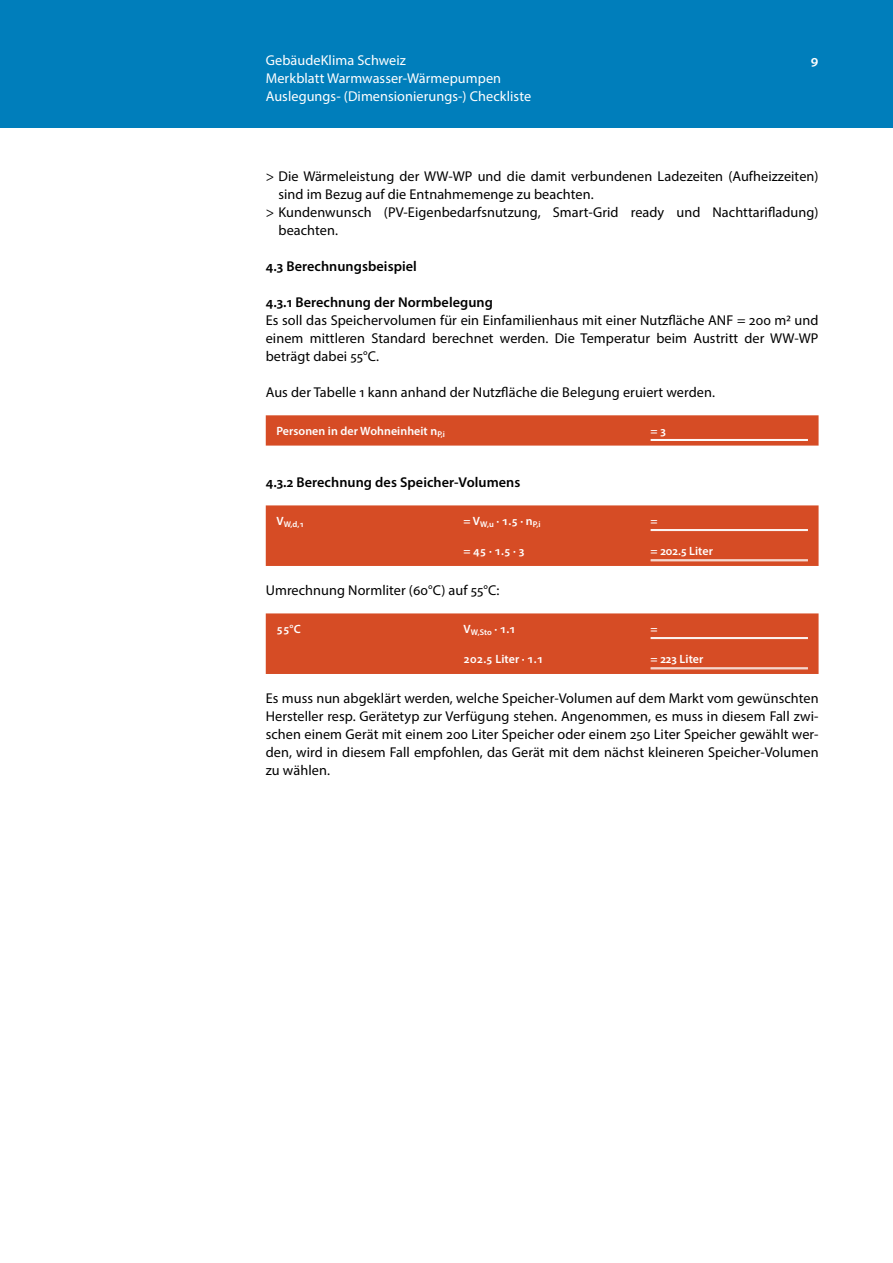
<style>
.page{position:relative;width:893px;height:1263px;background:#fff}
.page>*{position:absolute;margin:0;border:0;box-sizing:border-box;transform-origin:0 0}
.t1{font:14.25px/18px "Myriad Pro";letter-spacing:.005em;color:#000;text-align:justify}
.t2{font:14.25px/18px "Myriad Pro";letter-spacing:.005em;color:#fff}
.t3{font:600 14.25px "Myriad Pro";letter-spacing:.005em;color:#000}
.t4{font:600 14.25px "Myriad Pro";color:#fff}
.t5{font:600 12px "Myriad Pro";letter-spacing:.005em;color:#fff}
.t6{font:600 8.4px "Myriad Pro";color:#fff}
</style>
<div class="page">
<div style="left:0;top:0;width:893px;height:127px;background:#007ebb"></div>
<div style="left:266px;top:415px;width:553px;height:31px;background:#d64c25"></div>
<hr style="left:651px;top:439px;width:157px;height:1px;background:#fff">
<hr style="left:651px;top:440px;width:157px;height:1px;background:#fff">
<div style="left:266px;top:505px;width:553px;height:61px;background:#d64c25"></div>
<hr style="left:651px;top:529px;width:157px;height:1px;background:#fff">
<hr style="left:651px;top:530px;width:157px;height:1px;background:#fff">
<hr style="left:651px;top:560px;width:157px;height:1px;background:#fff">
<hr style="left:651px;top:561px;width:157px;height:1px;background:#fff">
<div style="left:266px;top:613px;width:553px;height:61px;background:#d64c25"></div>
<hr style="left:651px;top:637px;width:157px;height:1px;background:#fff">
<hr style="left:651px;top:638px;width:157px;height:1px;background:#fff">
<hr style="left:651px;top:668px;width:157px;height:1px;background:#fff">
<hr style="left:651px;top:669px;width:157px;height:1px;background:#fff">
<p class="t2" style="left:266px;top:51px;width:267px">GebäudeKlima Schweiz<br>Merkblatt Warmwasser-Wärmepumpen<br>Auslegungs- (Dimensionierungs-) Checkliste</p>
<p class="t4" style="left:811px;top:51px;width:9px">9</p>
<p class="t1" style="left:266px;top:167px;width:554px">&gt; Die Wärmeleistung der WW-WP und die damit verbundenen Ladezeiten (Aufheizzeiten)</p>
<p class="t1" style="left:279px;top:185px;width:317px">sind im Bezug auf die Entnahmemenge zu beachten.</p>
<p class="t1" style="left:266px;top:203px;width:554px">&gt; Kundenwunsch (PV-Eigenbedarfsnutzung, Smart-Grid ready und Nachttarifladung)</p>
<p class="t1" style="left:279px;top:221px;width:61px">beachten.</p>
<p class="t3" style="left:266px;top:257px;width:153px">4.3 Berechnungsbeispiel</p>
<p class="t3" style="left:266px;top:293px;width:229px">4.3.1 Berechnung der Normbelegung</p>
<p class="t1" style="left:266px;top:311px;width:554px">Es soll das Speichervolumen für ein Einfamilienhaus mit einer Nutzfläche ANF = 200 m2 und einem mittleren Standard berechnet werden. Die Temperatur beim Austritt der WW-WP beträgt dabei 55°C.</p>
<p class="t1" style="left:266px;top:383px;width:451px">Aus der Tabelle 1 kann anhand der Nutzfläche die Belegung eruiert werden.</p>
<p class="t5" style="left:276px;top:423px;width:170px">Personen in der Wohneinheit n<sub>P,i</sub></p>
<p class="t5" style="left:651px;top:423px;width:17px">= 3</p>
<p class="t3" style="left:266px;top:473px;width:256px">4.3.2 Berechnung des Speicher-Volumens</p>
<p class="t6" style="left:276px;top:519px;width:29px"><sup>V</sup>W,d,1</p>
<p class="t5" style="left:463px;top:513px;width:79px">= V<sub>W,u</sub> · 1.5 · n<sub>P,i</sub></p>
<p class="t5" style="left:651px;top:513px;width:9px">=</p>
<p class="t5" style="left:463px;top:544px;width:63px">= 45 · 1.5 · 3</p>
<p class="t5" style="left:651px;top:544px;width:64px">= 202.5 Liter</p>
<p class="t1" style="left:266px;top:581px;width:235px">Umrechnung Normliter (60°C) auf 55°C:</p>
<p class="t5" style="left:276px;top:621px;width:26px">55°C</p>
<p class="t5" style="left:463px;top:621px;width:54px">V<sub>W,Sto</sub> · 1.1</p>
<p class="t5" style="left:651px;top:621px;width:9px">=</p>
<p class="t5" style="left:463px;top:652px;width:81px">202.5 Liter · 1.1</p>
<p class="t5" style="left:651px;top:652px;width:54px">= 223 Liter</p>
<p class="t1" style="left:266px;top:689px;width:554px">Es muss nun abgeklärt werden, welche Speicher-Volumen auf dem Markt vom gewünschten Hersteller resp. Gerätetyp zur Verfügung stehen. Angenommen, es muss in diesem Fall zwi&shy;schen einem Gerät mit einem 200 Liter Speicher oder einem 250 Liter Speicher gewählt wer&shy;den, wird in diesem Fall empfohlen, das Gerät mit dem nächst kleineren Speicher-Volumen zu wählen.</p>
</div>
